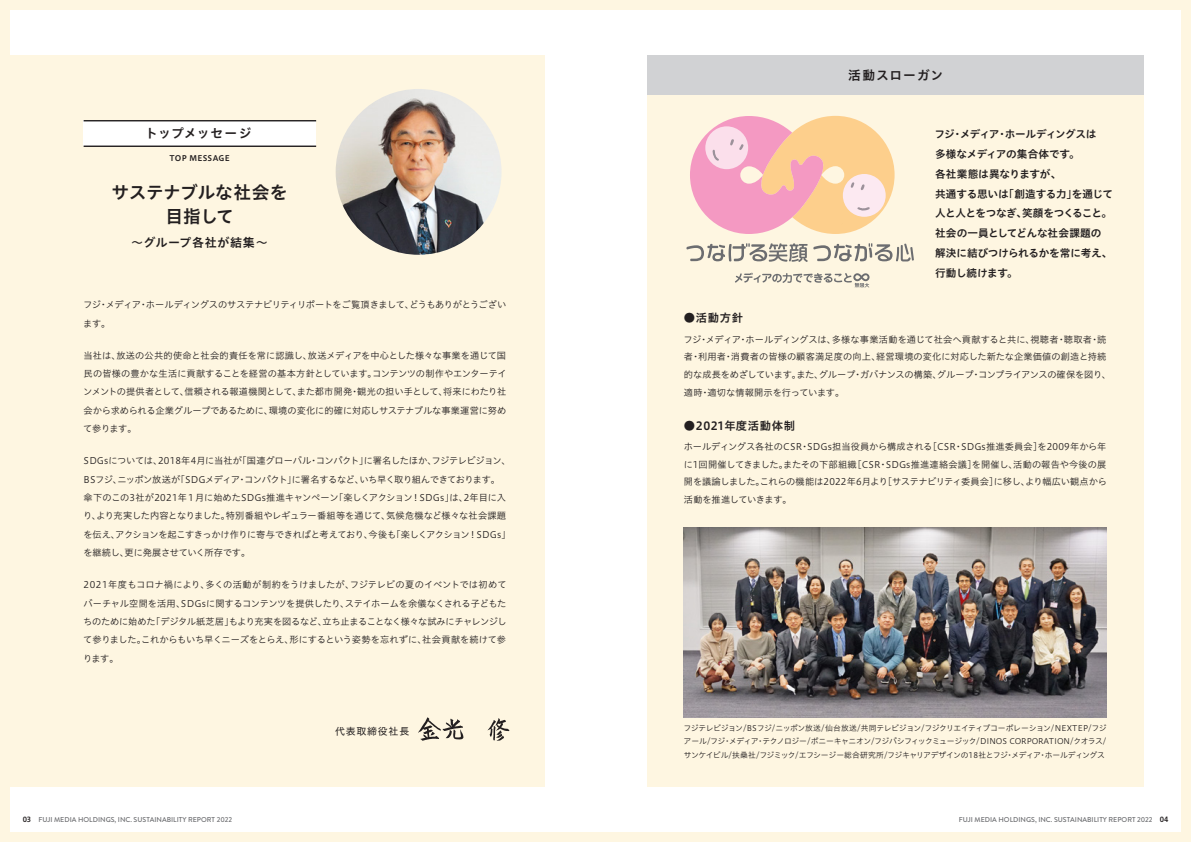
<style>
.page{position:relative;width:1191px;height:842px;background:#fff}
.page>*{position:absolute;margin:0;border:0;box-sizing:border-box;transform-origin:0 0}
.t1{font:17.7px/24.1px "Hiragino UD Sans Std N W6";letter-spacing:-.02em;color:#231f20;text-align:center}
.t2{font:12.8px "Hiragino UD Sans Std N W6";letter-spacing:.03em;color:#231f20}
.t3{font:12.8px "Hiragino UD Sans Std N W6";letter-spacing:.06em;color:#231f20}
.t4{font:12px "Hiragino UD Sans Std N W6";letter-spacing:.05em;color:#231f20}
.t5{font:11.3px "Hiragino UD Sans Std N W6";letter-spacing:.06em;color:#231f20}
.t6{font:10.6px/19.8px "Hiragino UD Sans Std N W6";letter-spacing:-.025em;color:#231f20}
.t7{font:9.9px "Hiragino UD Sans Std N W4";letter-spacing:.08em;color:#231f20}
.t8{font:9.2px/18.4px "Hiragino UD Sans Std N W3";letter-spacing:-.02em;color:#231f20;text-align:justify}
.t9{font:9.2px/17.7px "Hiragino UD Sans Std N W3";color:#231f20}
.t10{font:9.2px/18.4px "Hiragino UD Sans Std N W3";letter-spacing:-.045em;color:#231f20}
.t11{font:7.8px/13.5px "Hiragino UD Sans Std N W3";letter-spacing:-.04em;color:#231f20;text-align:justify}
.t12{font:7.8px "Hiragino UD Sans Std N W6";letter-spacing:.04em;color:#231f20}
.t13{font:500 7.1px "Brandon Grotesque";color:#6c6d70}
.s1{font-family:"Hiragino UD Sans Std N W6";font-weight:400;color:#231f20}
</style>
<div class="page">
<div style="left:0;top:0;width:1191px;height:10px;background:#fef6e1"></div>
<div style="left:0;top:832px;width:1191px;height:10px;background:#fef6e1"></div>
<div style="left:0;top:0;width:10px;height:842px;background:#fef6e1"></div>
<div style="left:1181px;top:0;width:10px;height:842px;background:#fef6e1"></div>
<div style="left:647px;top:55px;width:496px;height:732px;background:#fef6e1"></div>
<div style="left:0;top:55px;width:544px;height:732px;background:#fef6e1"></div>
<div style="left:647px;top:55px;width:496px;height:40px;background:#d1d2d4"></div>
<img style="left:418px;top:717px;width:92px;height:24px">
<img style="left:684px;top:527px;width:422px;height:190px">
<svg style="left:735px;top:273px;width:134px;height:14px"></svg>
<svg style="left:686px;top:243px;width:121px;height:19px"></svg>
<svg style="left:813px;top:243px;width:101px;height:18px"></svg>
<svg style="left:690px;top:116px;width:204px;height:118px"></svg>
<div style="left:84px;top:120px;width:232px;height:26px;background:#fff"></div>
<hr style="left:84px;top:120px;width:232px;height:1px;background:#231f20">
<hr style="left:84px;top:146px;width:232px;height:1px;background:#231f20">
<img style="left:336px;top:89px;width:165px;height:166px;border-radius:83px">
<h2 class="t2" style="left:145px;top:124px;width:108px">トップメッセージ</h2>
<p class="t12" style="left:169px;top:152px;width:62px">TOP MESSAGE</p>
<h1 class="t1" style="left:112px;top:180px;width:177px">サステナブルな社会を目指して</h1>
<h3 class="t4" style="left:131px;top:234px;width:138px">～グループ各社が結集～</h3>
<p class="t10" style="left:83px;top:295px;width:425px">フジ・メディア・ホールディングスのサステナビリティリポートをご覧頂きまして、どうもありがとうございます。</p>
<p class="t8" style="left:83px;top:345px;width:425px">当社は、放送の公共的使命と社会的責任を常に認識し、放送メディアを中心とした様々な事業を通じて国民の皆様の豊かな生活に貢献することを経営の基本方針としています。コンテンツの制作やエンターテインメントの提供者として、信頼される報道機関として、また都市開発・観光の担い手として、将来にわたり社会から求められる企業グループであるために、環境の変化に的確に対応しサステナブルな事業運営に努めて参ります。</p>
<p class="t8" style="left:83px;top:451px;width:429px;text-align:left">SDGsについては、2018年4月に当社が「国連グローバル・コンパクト」に署名したほか、フジテレビジョン、BSフジ、ニッポン放送が「SDGメディア・コンパクト」に署名するなど、いち早く取り組んできております。傘下のこの3社が2021年１月に始めたSDGs推進キャンペーン「楽しくアクション！SDGs」は、2年目に入り、より充実した内容となりました。特別番組やレギュラー番組等を通じて、気候危機など様々な社会課題を伝え、アクションを起こすきっかけ作りに寄与できればと考えており、今後も「楽しくアクション！SDGs」を継続し、更に発展させていく所存です。</p>
<p class="t8" style="left:83px;top:575px;width:425px">2021年度もコロナ禍により、多くの活動が制約をうけましたが、フジテレビの夏のイベントでは初めてバーチャル空間を活用、SDGsに関するコンテンツを提供したり、ステイホームを余儀なくされる子どもたちのために始めた「デジタル紙芝居」もより充実を図るなど、立ち止まることなく様々な試みにチャレンジして参りました。これからもいち早くニーズをとらえ、形にするという姿勢を忘れずに、社会貢献を続けて参ります。</p>
<p class="t7" style="left:335px;top:724px;width:76px">代表取締役社長</p>
<h2 class="t3" style="left:848px;top:65px;width:96px">活動スローガン</h2>
<p class="t6" style="left:934px;top:124px;width:180px">フジ・メディア・ホールディングスは<br>多様なメディアの集合体です。<br>各社業態は異なりますが、<br>共通する思いは「創造する力」を通じて人と人とをつなぎ、笑顔をつくること。社会の一員としてどんな社会課題の解決に結びつけられるかを常に考え、行動し続けます。</p>
<p class="t5" style="left:684px;top:309px;width:61px">●活動方針</p>
<p class="t9" style="left:683px;top:330px;width:429px">フジ・メディア・ホールディングスは、多様な事業活動を通じて社会へ貢献すると共に、視聴者・聴取者・読者・利用者・消費者の皆様の顧客満足度の向上、経営環境の変化に対応した新たな企業価値の創造と持続的な成長をめざしています。また、グループ・ガバナンスの構築、グループ・コンプライアンスの確保を図り、適時・適切な情報開示を行っています。</p>
<p class="t5" style="left:684px;top:417px;width:113px">●2021年度活動体制</p>
<p class="t8" style="left:683px;top:437px;width:425px;line-height:17.7px">ホールディングス各社のCSR・SDGs担当役員から構成される［CSR・SDGs推進委員会］を2009年から年に1回開催してきました。またその下部組織［CSR・SDGs推進連絡会議］を開催し、活動の報告や今後の展開を議論しました。これらの機能は2022年6月より［サステナビリティ委員会］に移し、より幅広い観点から活動を推進していきます。</p>
<p class="t11" style="left:683px;top:721px;width:425px">フジテレビジョン/BSフジ/ニッポン放送/仙台放送/共同テレビジョン/フジクリエイティブコーポレーション/NEXTEP/フジアール/フジ・メディア・テクノロジー/ポニーキャニオン/フジパシフィックミュージック/DINOS CORPORATION/クオラス/サンケイビル/扶桑社/フジミック/エフシージー総合研究所/フジキャリアデザインの18社とフジ・メディア・ホールディングス</p>
<p class="t13" style="left:23px;top:815px;width:211px"><span class="s1">03</span> FUJI MEDIA HOLDINGS, INC. SUSTAINABILITY REPORT 2022</p>
<p class="t13" style="left:958px;top:815px;width:211px">FUJI MEDIA HOLDINGS, INC. SUSTAINABILITY REPORT 2022 <span class="s1">04</span></p>
</div>
